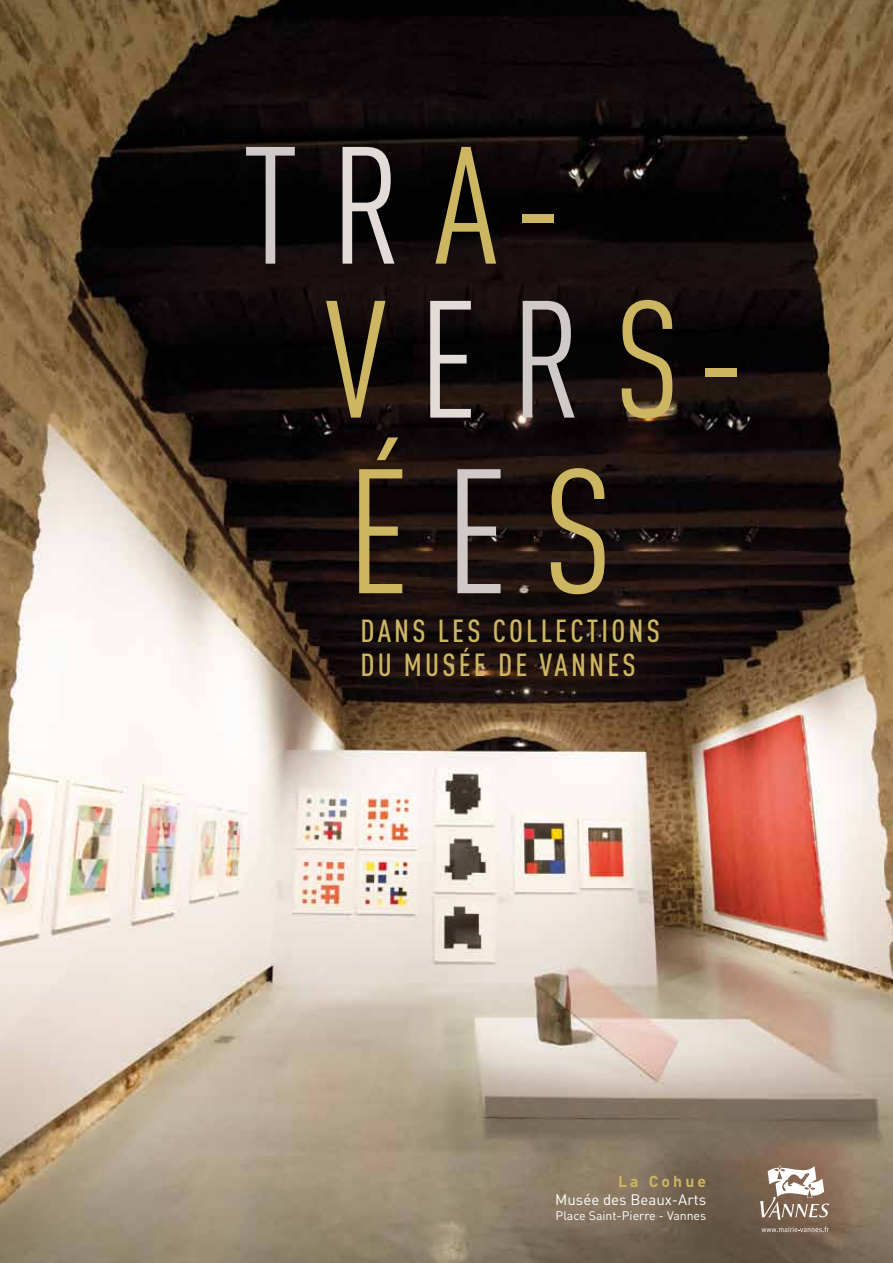
<style>
.page{position:relative;width:893px;height:1263px;background:#fff}
.page>*{position:absolute;margin:0;border:0;box-sizing:border-box;transform-origin:0 0}
.t1{font:174.15px "DIN Cond";color:#cdb661}
.t2{font:163.95px/153.9px "DIN Cond";color:#cdb661}
.t3{font:500 31.5px/34.5px "DIN Cond";letter-spacing:.1em;color:#cdb661}
.t4{font:700 15.75px "DINOT";letter-spacing:.2em;color:#cdb661}
.t5{font:15px "DINOT";color:#fff}
.t6{font:12.3px "DINOT";color:#fff}
.s1{color:#cfc9c7}
.s2{color:#e2dbd8}
</style>
<div class="page">
<img style="left:0;top:0;width:893px;height:1263px">
<svg style="left:760px;top:1165px;width:69px;height:55px"></svg>
<svg style="left:762px;top:1226px;width:67px;height:6px"></svg>
<h2 class="t2" style="left:325px;top:127px;width:422px;text-indent:-83px"><span class="s1">T</span><span class="s2">R</span>A-<br>V<span class="s2">E</span><span class="s1">R</span>S-</h2>
<h1 class="t1" style="left:347px;top:431px;width:267px">É<span class="s1">E</span>S</h1>
<p class="t3" style="left:360px;top:613px;width:301px">DANS LES COLLECTIONS<br>DU MUSÉE DE VANNES</p>
<p class="t4" style="left:618px;top:1171px;width:90px">La Cohue</p>
<p class="t5" style="left:555px;top:1190px;width:153px">Musée des Beaux-Arts</p>
<p class="t6" style="left:556px;top:1207px;width:152px">Place Saint-Pierre - Vannes</p>
</div>
